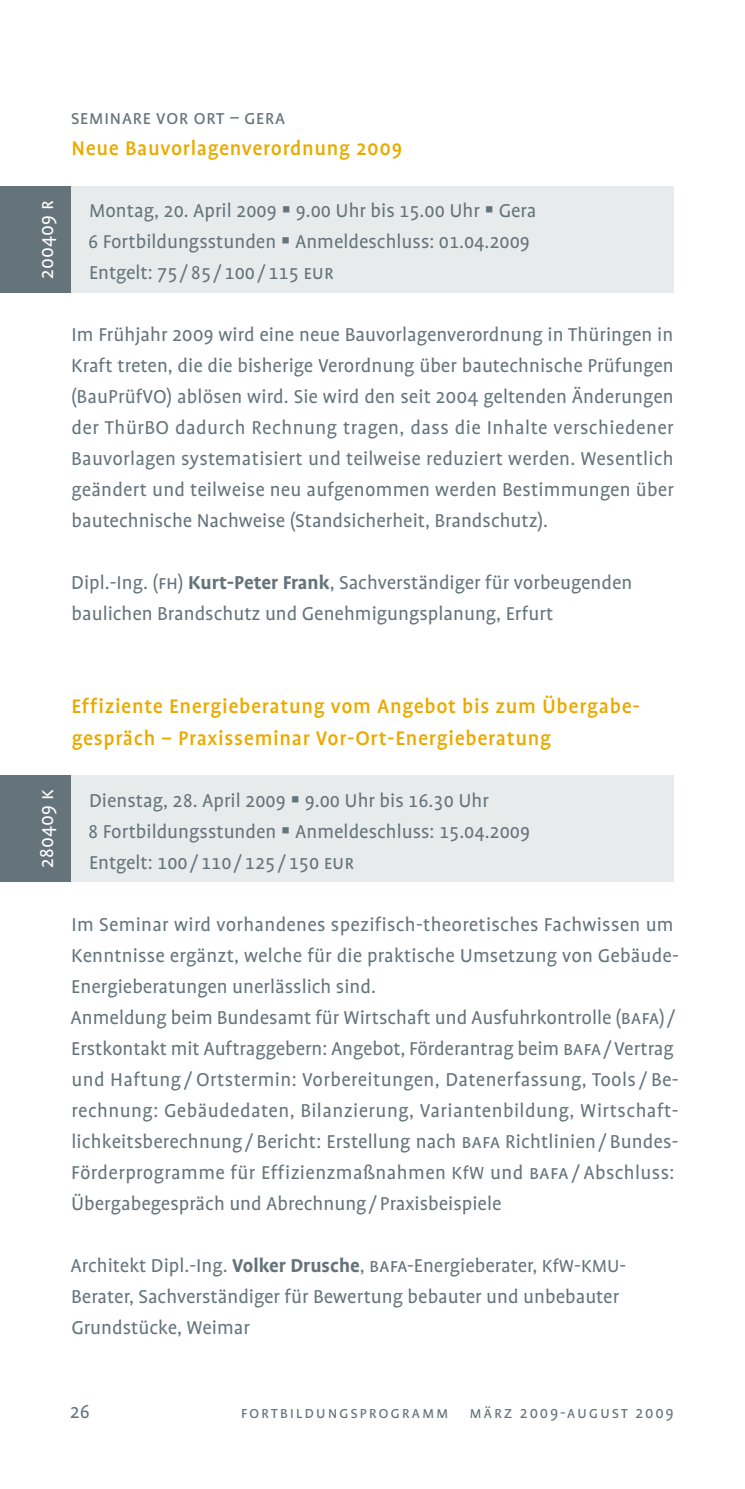
<style>
.page{position:relative;width:745px;height:1489px;background:#fff}
.page>*{position:absolute;margin:0;border:0;box-sizing:border-box;transform-origin:0 0}
.t1{font:500 22.5px/31px "Profile OT";letter-spacing:.03em;color:#e9aa00}
.t2{font:21.25px/31px "Profile OT";color:#65747b}
.t3{font:21.25px "Profile OT";color:#fff}
.t4{font:17.5px "Profile OT";letter-spacing:.1em;color:#65747b}
.s1{font-weight:700}
.s2{font-size:20px}
</style>
<div class="page">
<div style="left:71px;top:775px;width:602px;height:106px;background:#e8ebec"></div>
<div style="left:0;top:775px;width:71px;height:106px;background:#65747b"></div>
<div style="left:71px;top:186px;width:602px;height:106px;background:#e8ebec"></div>
<div style="left:0;top:186px;width:71px;height:106px;background:#65747b"></div>
<p class="t2" style="left:71px;top:102px;width:216px">Seminare vor Ort – Gera</p>
<p class="t1" style="left:71px;top:133px;width:332px">Neue Bauvorlagenverordnung 2009</p>
<p class="t3" style="left:35px;top:278px;width:78px;rotate:-90deg">200409 R</p>
<p class="t2" style="left:88px;top:195px;width:449px">Montag, 20. April 2009 9.00 Uhr bis 15.00 Uhr Gera<br>6 Fortbildungsstunden Anmeldeschluss: 01.04.2009<br>Entgelt: 75 / 85 / 100 / 115 EUR</p>
<p class="t2" style="left:71px;top:319px;width:604px;text-align:justify">Im Frühjahr 2009 wird eine neue Bauvorlagenverordnung in Thüringen in Kraft treten, die die bisherige Verordnung über bautechnische Prüfungen (BauPrüfVO) ablösen wird. Sie wird den seit 2004 geltenden Änderungen der ThürBO dadurch Rechnung tragen, dass die Inhalte verschiedener Bauvorlagen systematisiert und teilweise reduziert werden. Wesentlich geändert und teilweise neu aufgenommen werden Bestimmungen über bautechnische Nachweise (Standsicherheit, Brandschutz).</p>
<p class="t2" style="left:71px;top:567px;width:562px">Dipl.-Ing. (FH) <span class="s1">Kurt-Peter Frank</span>, Sachverständiger für vorbeugenden baulichen Brandschutz und Genehmigungsplanung, Erfurt</p>
<p class="t1" style="left:71px;top:691px;width:567px">Effiziente Energieberatung vom Angebot bis zum Übergabe&shy;gespräch – Praxisseminar Vor-Ort-Energieberatung</p>
<p class="t3" style="left:35px;top:867px;width:80px;rotate:-90deg">280409 K</p>
<p class="t2" style="left:88px;top:785px;width:443px">Dienstag, 28. April 2009 9.00 Uhr bis 16.30 Uhr<br>8 Fortbildungsstunden Anmeldeschluss: 15.04.2009<br>Entgelt: 100 / 110 / 125 / 150 EUR</p>
<p class="t2" style="left:71px;top:909px;width:609px">Im Seminar wird vorhandenes spezifisch-theoretisches Fachwissen um Kenntnisse ergänzt, welche für die praktische Umsetzung von Gebäude-Energieberatungen unerlässlich sind.<br>Anmeldung beim Bundesamt für Wirtschaft und Ausfuhrkontrolle (BAFA)/ Erstkontakt mit Auftraggebern: Angebot, Förderantrag beim BAFA /Vertrag und Haftung /Ortstermin: Vorbereitungen, Datenerfassung, Tools/ Be&shy;rechnung: Gebäudedaten, Bilanzierung, Variantenbildung, Wirtschaft&shy;lichkeitsberechnung / Bericht: Erstellung nach BAFA Richtlinien / Bundes-Förderprogramme für Effizienzmaßnahmen <span class="s2">KfW</span> und BAFA / Abschluss:<br>Übergabegespräch und Abrechnung / Praxisbeispiele</p>
<p class="t2" style="left:71px;top:1250px;width:556px">Architekt Dipl.-Ing. <span class="s1">Volker Drusche</span>, BAFA-Energieberater, <span class="s2">KfW</span>-<span class="s2">KMU</span>-<br>Berater, Sachverständiger für Bewertung bebauter und unbebauter<br>Grundstücke, Weimar</p>
<p class="t2" style="left:70px;top:1396px;width:21px">26</p>
<p class="t4" style="left:240px;top:1402px;width:434px">Fortbildungsprogramm März 2009-August 2009</p>
</div>
